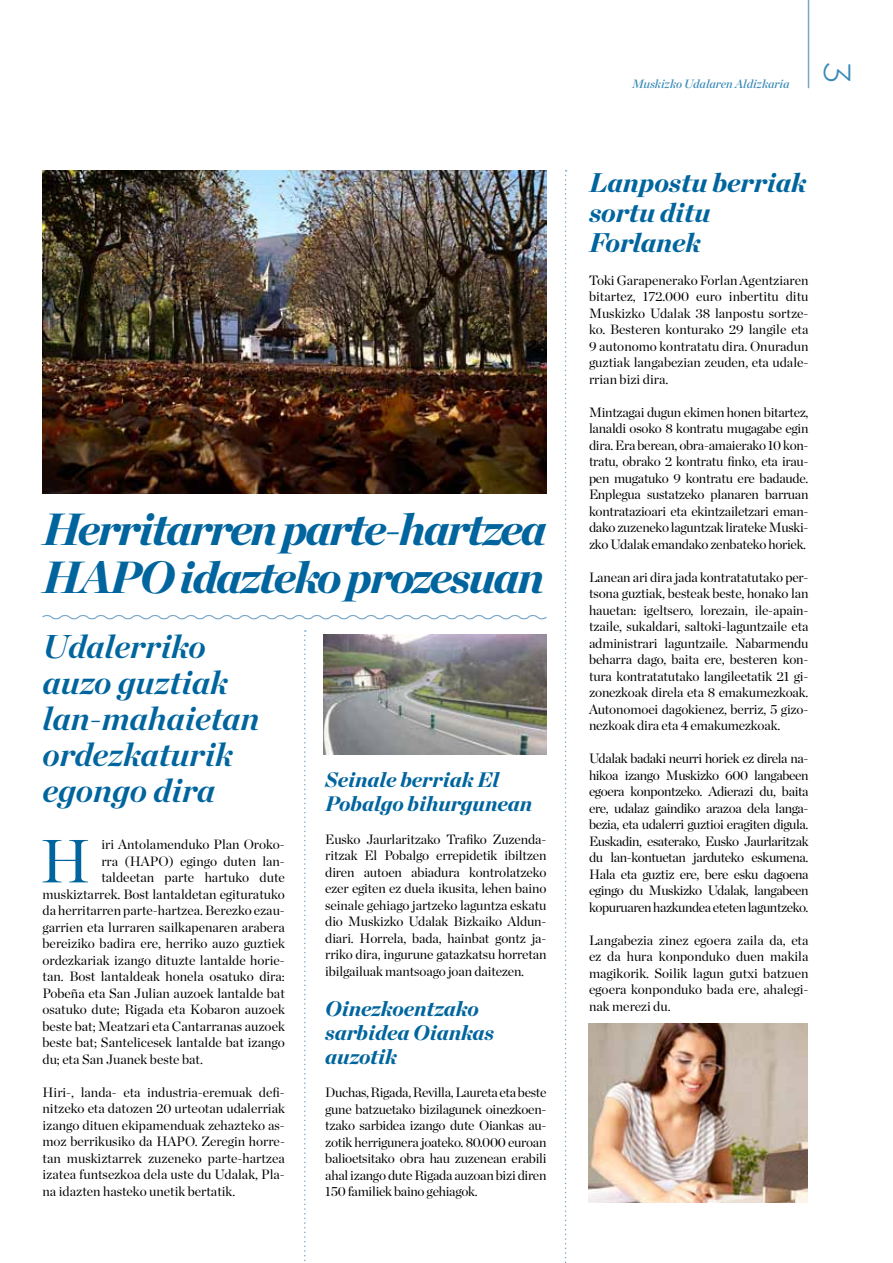
<style>
.page{position:relative;width:893px;height:1263px;background:#fff}
.page>*{position:absolute;margin:0;border:0;box-sizing:border-box;transform-origin:0 0}
.t1{font:60.9px "Chronicle Display";color:#00659e}
.t2{font:italic 900 45px/48px "Chronicle Display";letter-spacing:-.04em;color:#00659e}
.t3{font:300 37.5px "Gotham";color:#3789b7}
.t4{font:italic 700 33px/36px "Chronicle Display";color:#00659e}
.t5{font:italic 900 27px/30px "Chronicle Display";color:#00659e}
.t6{font:italic 900 21px/24px "Chronicle Display";color:#00659e}
.t7{font:13.5px/16.5px "Chronicle Display";color:#000;text-align:justify}
.t8{font:italic 12px "Chronicle Display Semi";color:#3789b7}
</style>
<div class="page">
<hr style="left:808px;top:0;width:1px;height:88px;background:#7aa8cb">
<svg style="left:42px;top:615px;width:505px;height:5px"></svg>
<img style="left:43px;top:170px;width:503px;height:323px">
<svg style="left:565px;top:170px;width:2px;height:1093px"></svg>
<svg style="left:304px;top:630px;width:2px;height:631px"></svg>
<img style="left:323px;top:634px;width:223px;height:120px">
<img style="left:588px;top:1023px;width:220px;height:179px">
<h2 class="t2" style="left:43px;top:501px;width:506px">Herritarren parte-hartzea<br>HAPO idazteko prozesuan</h2>
<h3 class="t4" style="left:43px;top:625px;width:218px">Udalerriko auzo guztiak lan-mahaietan ordezkaturik egongo dira</h3>
<h1 class="t1" style="left:40px;top:814px;width:51px">H</h1>
<p class="t7" style="left:101px;top:835px;width:185px">iri Antolamenduko Plan Oroko-</p>
<p class="t7" style="left:101px;top:852px;width:185px">rra (HAPO) egingo duten lan-</p>
<p class="t7" style="left:101px;top:868px;width:185px">taldeetan parte hartuko dute</p>
<p class="t7" style="left:43px;top:885px;width:244px">muskiztarrek. Bost lantaldetan egituratuko</p>
<p class="t7" style="left:43px;top:901px;width:244px">da herritarren parte-hartzea. Berezko ezau-</p>
<p class="t7" style="left:43px;top:918px;width:244px">garrien eta lurraren sailkapenaren arabera</p>
<p class="t7" style="left:43px;top:934px;width:244px">bereiziko badira ere, herriko auzo guztiek</p>
<p class="t7" style="left:43px;top:951px;width:244px">ordezkariak izango dituzte lantalde horie-</p>
<p class="t7" style="left:43px;top:967px;width:244px">tan. Bost lantaldeak honela osatuko dira:</p>
<p class="t7" style="left:43px;top:984px;width:244px">Pobeña eta San Julian auzoek lantalde bat</p>
<p class="t7" style="left:43px;top:1000px;width:244px">osatuko dute; Rigada eta Kobaron auzoek</p>
<p class="t7" style="left:43px;top:1017px;width:244px">beste bat; Meatzari eta Cantarranas auzoek</p>
<p class="t7" style="left:43px;top:1033px;width:244px">beste bat; Santelicesek lantalde bat izango</p>
<p class="t7" style="left:43px;top:1050px;width:162px">du; eta San Juanek beste bat.</p>
<p class="t7" style="left:43px;top:1083px;width:244px">Hiri-, landa- eta industria-eremuak defi&shy;nitzeko eta datozen 20 urteotan udalerriak izango dituen ekipamenduak zehazteko as&shy;moz berrikusiko da HAPO. Zeregin horre&shy;tan muskiztarrek zuzeneko parte-hartzea izatea funtsezkoa dela uste du Udalak, Pla&shy;na idazten hasteko unetik bertatik.</p>
<h3 class="t6" style="left:325px;top:765px;width:208px">Seinale berriak El<br>Pobalgo bihurgunean</h3>
<p class="t7" style="left:325px;top:829px;width:223px">Eusko Jaurlaritzako Trafiko Zuzenda&shy;ritzak El Pobalgo errepidetik ibiltzen diren autoen abiadura kontrolatzeko ezer egiten ez duela ikusita, lehen baino seinale gehiago jartzeko laguntza eskatu dio Muskizko Udalak Bizkaiko Aldun&shy;diari. Horrela, bada, hainbat gontz ja&shy;rriko dira, ingurune gatazkatsu horretan ibilgailuak mantsoago joan daitezen.</p>
<h3 class="t6" style="left:325px;top:995px;width:170px">Oinezkoentzako sarbidea Oiankas auzotik</h3>
<p class="t7" style="left:325px;top:1083px;width:223px">Duchas, Rigada, Revilla, Laureta eta beste gune batzuetako bizilagunek oinezkoen&shy;tzako sarbidea izango dute Oiankas au&shy;zotik herrigunera joateko. 80.000 euroan balioetsitako obra hau zuzenean erabili ahal izango dute Rigada auzoan bizi diren 150 familiek baino gehiagok.</p>
<p class="t8" style="left:632px;top:74px;width:159px">Muskizko Udalaren Aldizkaria</p>
<h3 class="t3" style="left:861px;top:61px;width:24px;rotate:90deg">3</h3>
<h3 class="t5" style="left:589px;top:165px;width:219px">Lanpostu berriak sortu ditu<br>Forlanek</h3>
<p class="t7" style="left:589px;top:271px;width:221px">Toki Garapenerako Forlan Agentziaren bitartez, 172.000 euro inbertitu ditu Muskizko Udalak 38 lanpostu sortze&shy;ko. Besteren konturako 29 langile eta 9 autonomo kontratatu dira. Onuradun guztiak langabezian zeuden, eta udale&shy;rrian bizi dira.</p>
<p class="t7" style="left:589px;top:403px;width:221px">Mintzagai dugun ekimen honen bitartez, lanaldi osoko 8 kontratu mugagabe egin dira. Era berean, obra-amaierako 10 kon&shy;tratu, obrako 2 kontratu finko, eta irau&shy;pen mugatuko 9 kontratu ere badaude.<br>Enplegua sustatzeko planaren barruan kontratazioari eta ekintzailetzari eman&shy;dako zuzeneko laguntzak lirateke Muski&shy;zko Udalak emandako zenbateko horiek.</p>
<p class="t7" style="left:589px;top:568px;width:221px">Lanean ari dira jada kontratatutako per&shy;tsona guztiak, besteak beste, honako lan hauetan: igeltsero, lorezain, ile-apain&shy;tzaile, sukaldari, saltoki-laguntzaile eta administrari laguntzaile. Nabarmendu beharra dago, baita ere, besteren kon&shy;tura kontratatutako langileetatik 21 gi&shy;zonezkoak direla eta 8 emakumezkoak.<br>Autonomoei dagokienez, berriz, 5 gizo&shy;nezkoak dira eta 4 emakumezkoak.</p>
<p class="t7" style="left:589px;top:749px;width:221px">Udalak badaki neurri horiek ez direla na&shy;hikoa izango Muskizko 600 langabeen egoera konpontzeko. Adierazi du, baita ere, udalaz gaindiko arazoa dela langa&shy;bezia, eta udalerri guztioi eragiten digula.<br>Euskadin, esaterako, Eusko Jaurlaritzak du lan-kontuetan jarduteko eskumena.<br>Hala eta guztiz ere, bere esku dagoena egingo du Muskizko Udalak, langabeen kopuruaren hazkundea eteten laguntzeko.</p>
<p class="t7" style="left:589px;top:931px;width:221px">Langabezia zinez egoera zaila da, eta ez da hura konponduko duen makila magikorik. Soilik lagun gutxi batzuen egoera konponduko bada ere, ahalegi&shy;nak merezi du.</p>
</div>
